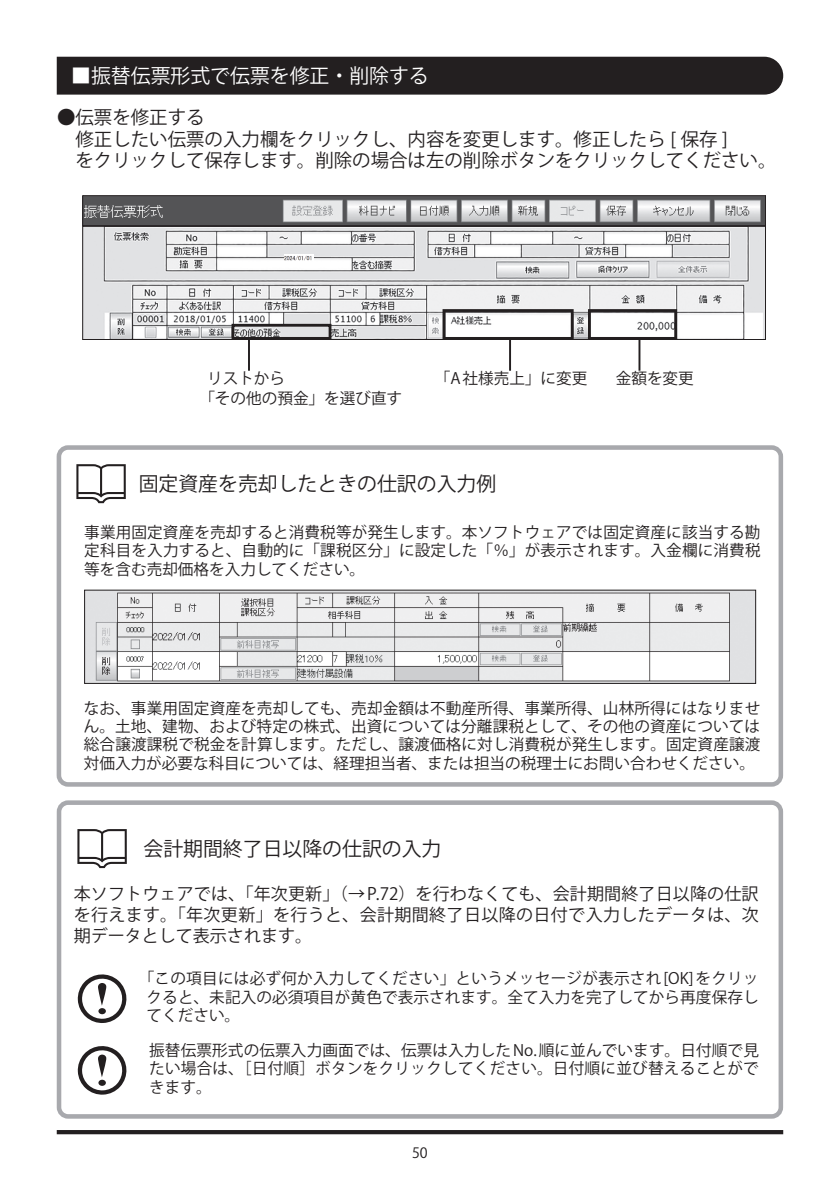
<style>
.page{position:relative;width:840px;height:1191px;background:#fff}
.page>*{position:absolute;margin:0;border:0;box-sizing:border-box;transform-origin:0 0}
.t1{font:19.8px "Koz Go Pr 6 N";color:#231f20}
.t2{font:19.8px "Koz Go Pr 6 N";color:#fff}
.t3{font:18.4px/21.2px "Koz Go Pr 6 N";color:#231f20}
.t4{font:17px/21.2px "Koz Go Pr 6 N";letter-spacing:.02em;color:#231f20;text-align:justify}
.t5{font:15.6px/18.4px "Koz Go Pr 6 N";letter-spacing:.005em;color:#231f20;text-align:justify}
.t6{font:14.2px "Koz Go Pr 6 N";color:#231f20}
</style>
<div class="page">
<hr style="left:57px;top:1130px;width:725px;height:4px;background:#231f20">
<div style="left:57px;top:800px;width:725px;height:318px;border:5px solid #a8a9ad;border-radius:9px"></div>
<div style="left:57px;top:57px;width:725px;height:38px;background:#231f20"></div>
<img style="left:84px;top:197px;width:679px;height:141px">
<div style="left:82px;top:226px;width:683px;height:114px;border:1px solid #231f20"></div>
<hr style="left:248px;top:339px;width:2px;height:32px;background:#231f20">
<hr style="left:509px;top:337px;width:1px;height:34px;background:#231f20">
<hr style="left:638px;top:337px;width:2px;height:34px;background:#231f20">
<div style="left:82px;top:195px;width:683px;height:31px;border:1px solid #231f20"></div>
<div style="left:57px;top:445px;width:725px;height:341px;border:5px solid #a8a9ad;border-radius:9px"></div>
<img style="left:86px;top:592px;width:667px;height:89px">
<svg style="left:76px;top:464px;width:50px;height:39px"></svg>
<svg style="left:77px;top:974px;width:50px;height:49px"></svg>
<svg style="left:77px;top:1046px;width:50px;height:49px"></svg>
<svg style="left:77px;top:829px;width:50px;height:39px"></svg>
<img style="left:284px;top:255px;width:29px;height:6px">
<div style="left:231px;top:324px;width:100px;height:16px;border:3px solid #231f20"></div>
<div style="left:442px;top:309px;width:131px;height:31px;border:3px solid #231f20"></div>
<div style="left:587px;top:309px;width:89px;height:31px;border:3px solid #231f20"></div>
<p class="t2" style="left:71px;top:65px;width:359px">■振替伝票形式で伝票を修正・削除する</p>
<p class="t3" style="left:57px;top:107px;width:720px">●伝票を修正する<br>　修正したい伝票の入力欄をクリックし、内容を変更します。修正したら [ 保存 ]<br>　をクリックして保存します。削除の場合は左の削除ボタンをクリックしてください。</p>
<p class="t5" style="left:199px;top:369px;width:204px;line-height:19.4px;text-indent:8px">リストから<br>「その他の預金」を選び直す</p>
<p class="t5" style="left:434px;top:370px;width:154px">「A 社様売上」に変更</p>
<p class="t5" style="left:615px;top:370px;width:79px">金額を変更</p>
<p class="t1" style="left:139px;top:473px;width:359px">固定資産を売却したときの仕訳の入力例</p>
<p class="t5" style="left:84px;top:523px;width:677px">事業用固定資産を売却すると消費税等が発生します。本ソフトウェアでは固定資産に該当する勘定科目を入力すると、自動的に「課税区分」に設定した「％」が表示されます。入金欄に消費税等を含む売却価格を入力してください。</p>
<p class="t5" style="left:84px;top:699px;width:677px">なお、事業用固定資産を売却しても、売却金額は不動産所得、事業所得、山林所得にはなりません。土地、建物、および特定の株式、出資については分離課税として、その他の資産については総合譲渡課税で税金を計算します。ただし、譲渡価格に対し消費税が発生します。固定資産譲渡対価入力が必要な科目については、経理担当者、または担当の税理士にお問い合わせください。</p>
<p class="t1" style="left:143px;top:837px;width:299px">会計期間終了日以降の仕訳の入力</p>
<p class="t4" style="left:74px;top:883px;width:686px">本ソフトウェアでは、「年次更新」（→ P.72）を行わなくても、会計期間終了日以降の仕訳を行えます。「年次更新」を行うと、会計期間終了日以降の日付で入力したデータは、次期データとして表示されます。</p>
<p class="t5" style="left:146px;top:969px;width:613px;text-indent:-8px">「この項目には必ず何か入力してください」というメッセージが表示され [OK] をクリックると、未記入の必須項目が黄色で表示されます。全て入力を完了してから再度保存してください。</p>
<p class="t5" style="left:149px;top:1041px;width:611px">振替伝票形式の伝票入力画面では、伝票は入力した No. 順に並んでいます。日付順で見たい場合は、［日付順］ボタンをクリックしてください。日付順に並び替えることができます。</p>
<p class="t6" style="left:412px;top:1144px;width:17px">50</p>
</div>
